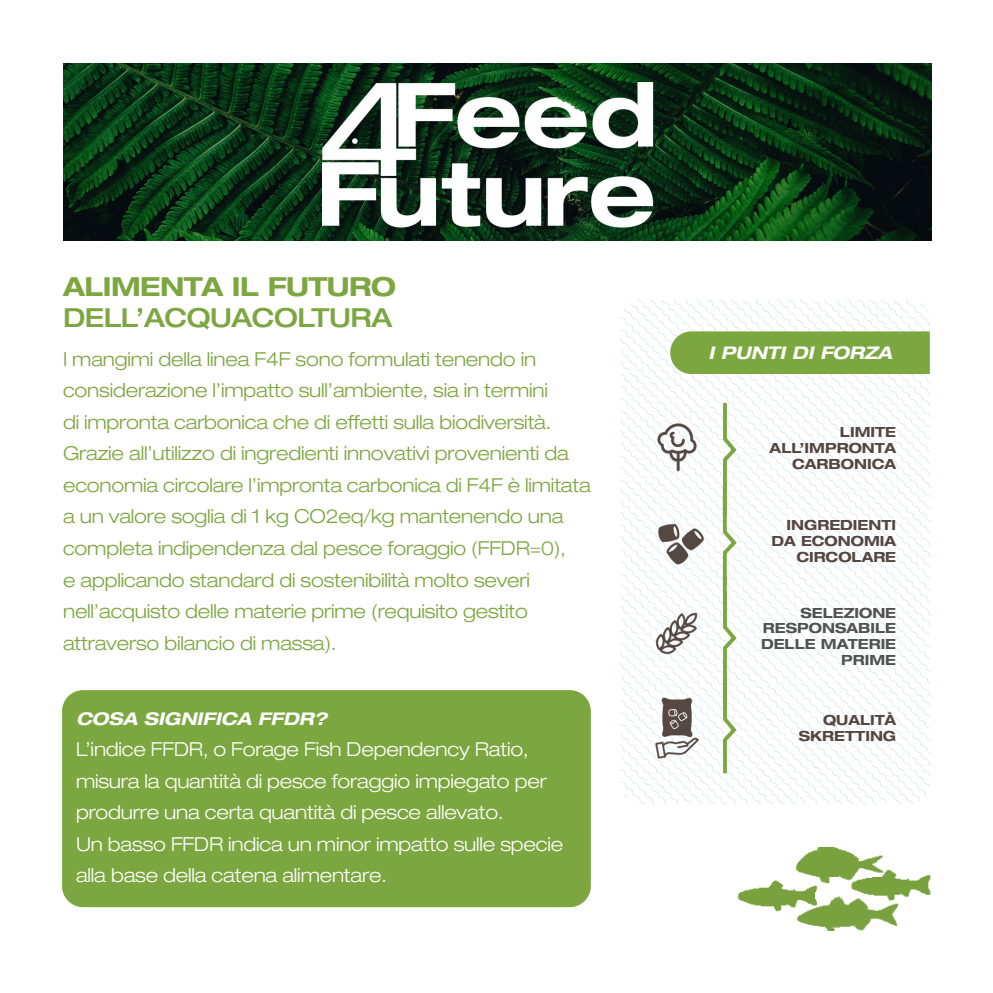
<style>
.page{position:relative;width:993px;height:993px;background:#fff}
.page>*{position:absolute;margin:0;border:0;box-sizing:border-box;transform-origin:0 0}
.t1{font:500 expanded 26.25px "Helvetica Neue LT Std";letter-spacing:-.02em;color:#7ca63f}
.t2{font:700 expanded 26.25px "Helvetica Neue LT Std";letter-spacing:-.02em;color:#7ca63f}
.t3{font:300 expanded 19.25px/31.5px "Helvetica Neue LT Pro";letter-spacing:-.01em;color:#7ca63f}
.t4{font:300 expanded 19.25px/31.5px "Helvetica Neue LT Pro";letter-spacing:-.01em;color:#fff}
.t5{font:italic 700 expanded 17.5px "Helvetica Neue LT Std";color:#fff}
.t6{font:700 expanded 14px/15.8px "Helvetica Neue LT Std";color:#544640;text-align:right}
.t7{font:700 expanded 14px/15.8px "Helvetica Neue LT Std";color:#505352;text-align:right}
</style>
<div class="page">
<img style="left:63px;top:63px;width:868px;height:178px">
<div style="left:62px;top:690px;width:528px;height:216px;background:#7ca63f;border-radius:21px"></div>
<img style="left:737px;top:847px;width:194px;height:83px">
<img style="left:620px;top:299px;width:310px;height:505px">
<div style="left:670px;top:331px;width:259px;height:43px;background:#7ca63f"></div>
<img style="left:645px;top:417px;width:62px;height:62px">
<img style="left:642px;top:694px;width:67px;height:67px">
<img style="left:651px;top:608px;width:50px;height:49px">
<svg style="left:720px;top:399px;width:19px;height:377px"></svg>
<svg style="left:722px;top:486px;width:4px;height:30px"></svg>
<svg style="left:722px;top:576px;width:4px;height:30px"></svg>
<svg style="left:722px;top:676px;width:4px;height:30px"></svg>
<img style="left:654px;top:518px;width:53px;height:52px">
<p class="t2" style="left:63px;top:270px;width:334px">ALIMENTA IL FUTURO</p>
<p class="t1" style="left:63px;top:301px;width:330px">DELL’ACQUACOLTURA</p>
<p class="t3" style="left:63px;top:343px;width:529px">I mangimi della linea F4F sono formulati tenendo in considerazione l’impatto sull’ambiente, sia in termini<br>di impronta carbonica che di effetti sulla biodiversità.<br>Grazie all’utilizzo di ingredienti innovativi provenienti da economia circolare l’impronta carbonica di F4F è limitata a un valore soglia di 1 kg CO2eq/kg mantenendo una completa indipendenza dal pesce foraggio (FFDR=0),<br>e applicando standard di sostenibilità molto severi nell’acquisto delle materie prime (requisito gestito attraverso bilancio di massa).</p>
<p class="t5" style="left:76px;top:707px;width:252px">COSA SIGNIFICA FFDR?</p>
<p class="t4" style="left:76px;top:733px;width:488px">L’indice FFDR, o Forage Fish Dependency Ratio, misura la quantità di pesce foraggio impiegato per produrre una certa quantità di pesce allevato.<br>Un basso FFDR indica un minor impatto sulle specie alla base della catena alimentare.</p>
<p class="t5" style="left:708px;top:341px;width:185px">I PUNTI DI FORZA</p>
<p class="t6" style="left:769px;top:424px;width:128px">LIMITE<br>ALL’IMPRONTA<br>CARBONICA</p>
<p class="t6" style="left:771px;top:516px;width:126px">INGREDIENTI<br>DA ECONOMIA<br>CIRCOLARE</p>
<p class="t7" style="left:760px;top:604px;width:137px">SELEZIONE<br>RESPONSABILE<br>DELLE MATERIE<br>PRIME</p>
<p class="t6" style="left:798px;top:711px;width:99px">QUALITÀ<br>SKRETTING</p>
</div>
